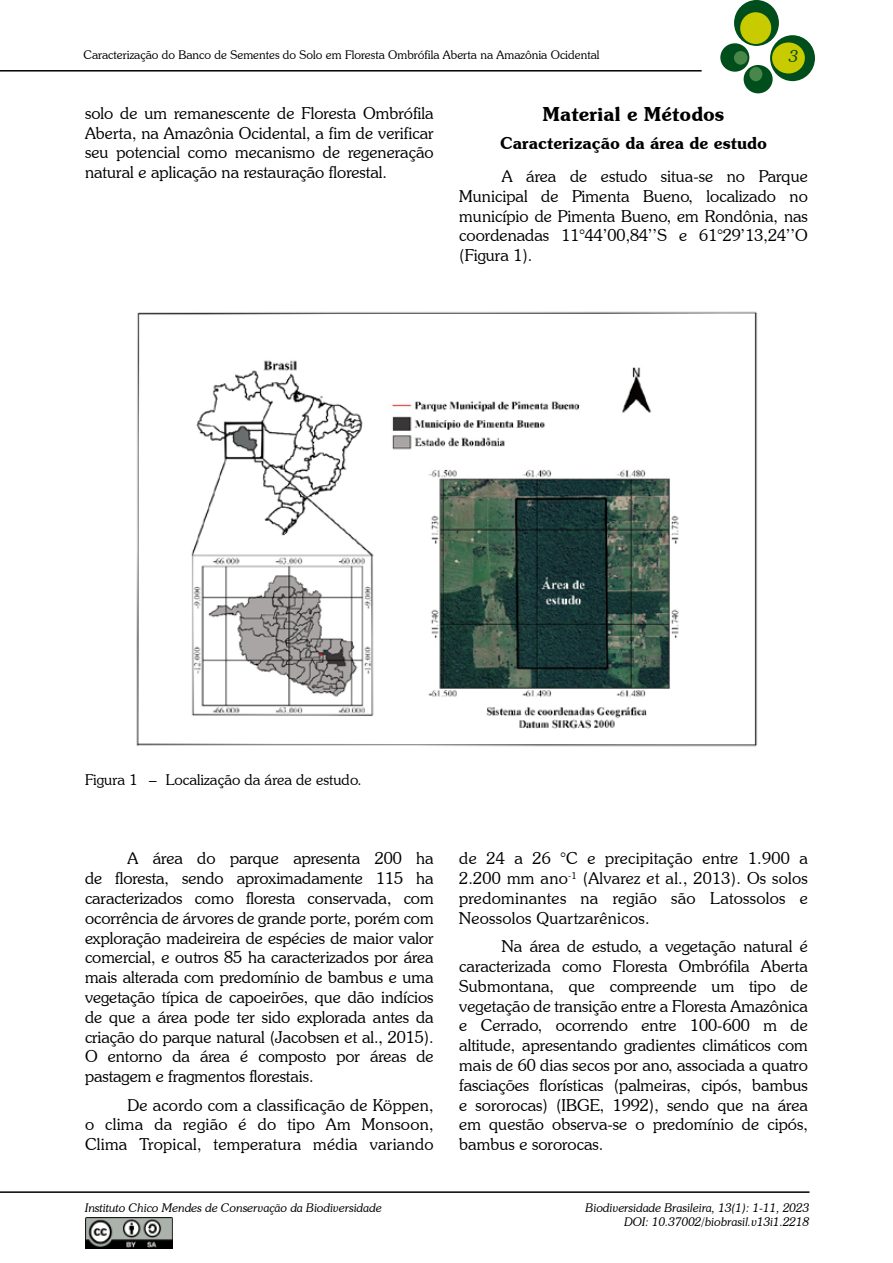
<style>
.page{position:relative;width:893px;height:1263px;background:#fff}
.page>*{position:absolute;margin:0;border:0;box-sizing:border-box;transform-origin:0 0}
.t1{font:600 19.5px "Souvenir IT Cby BT";color:#000}
.t2{font:300 16.5px/19.8px "Souvenir IT Cby BT";color:#000;text-align:justify}
.t3{font:600 16.5px "Souvenir IT Cby BT";color:#000}
.t4{font:italic 300 16.5px "Souvenir IT Cby BT";color:#004e1b}
.t5{font:300 15px "Souvenir IT Cby BT";color:#000}
.t6{font:italic 300 12px/14.4px "Souvenir IT Cby BT";color:#000;text-align:right}
.t7{font:300 12px "Souvenir IT Cby BT";color:#000}
</style>
<div class="page">
<div style="left:734px;top:0;width:45px;height:46px;background:#004e1b;border-radius:50%"></div>
<div style="left:770px;top:35px;width:45px;height:46px;background:#004e1b;border-radius:50%"></div>
<div style="left:720px;top:43px;width:29px;height:29px;background:#004e1b;border-radius:50%"></div>
<div style="left:744px;top:65px;width:29px;height:28px;background:#004e1b;border-radius:50%"></div>
<div style="left:740px;top:12px;width:31px;height:32px;background:#c8cb00;border-radius:50%"></div>
<div style="left:772px;top:42px;width:33px;height:31px;background:#c8cb00;border-radius:50%"></div>
<div style="left:734px;top:51px;width:13px;height:14px;background:#488649;border-radius:50%"></div>
<div style="left:749px;top:67px;width:13px;height:14px;background:#488649;border-radius:50%"></div>
<hr style="left:0;top:1191px;width:809px;height:2px;background:#000">
<hr style="left:0;top:70px;width:702px;height:2px;background:#000">
<img style="left:85px;top:1218px;width:87px;height:30px">
<img style="left:136px;top:311px;width:622px;height:436px">
<p class="t7" style="left:84px;top:47px;width:517px">Caracterização do Banco de Sementes do Solo em Floresta Ombrófila Aberta na Amazônia Ocidental</p>
<p class="t4" style="left:789px;top:46px;width:11px">3</p>
<p class="t2" style="left:85px;top:103px;width:350px">solo de um remanescente de Floresta Ombrófila Aberta, na Amazônia Ocidental, a fim de verificar seu potencial como mecanismo de regeneração natural e aplicação na restauração florestal.</p>
<p class="t1" style="left:543px;top:102px;width:183px">Material e Métodos</p>
<p class="t3" style="left:500px;top:133px;width:268px">Caracterização da área de estudo</p>
<p class="t2" style="left:459px;top:166px;width:350px;text-indent:43px">A área de estudo situa-se no Parque Municipal de Pimenta Bueno, localizado no município de Pimenta Bueno, em Rondônia, nas coordenadas 11°44’00,84’’S e 61°29’13,24’’O (Figura 1).</p>
<p class="t5" style="left:85px;top:771px;width:278px">Figura 1 – Localização da área de estudo.</p>
<p class="t2" style="left:85px;top:848px;width:350px;text-indent:43px">A área do parque apresenta 200 ha de floresta, sendo aproximadamente 115 ha caracterizados como floresta conservada, com ocorrência de árvores de grande porte, porém com exploração madeireira de espécies de maior valor comercial, e outros 85 ha caracterizados por área mais alterada com predomínio de bambus e uma vegetação típica de capoeirões, que dão indícios de que a área pode ter sido explorada antes da criação do parque natural (Jacobsen et al., 2015).<br>O entorno da área é composto por áreas de pastagem e fragmentos florestais.</p>
<p class="t2" style="left:85px;top:1095px;width:350px;text-indent:43px">De acordo com a classificação de Köppen, o clima da região é do tipo Am Monsoon, Clima Tropical, temperatura média variando</p>
<p class="t6" style="left:85px;top:1200px;width:298px">Instituto Chico Mendes de Conservação da Biodiversidade</p>
<p class="t2" style="left:459px;top:848px;width:350px">de 24 a 26 °C e precipitação entre 1.900 a 2.200 mm ano<sup>-1</sup> (Alvarez et al., 2013). Os solos predominantes na região são Latossolos e Neossolos Quartzarênicos.</p>
<p class="t2" style="left:459px;top:936px;width:350px;text-indent:43px">Na área de estudo, a vegetação natural é caracterizada como Floresta Ombrófila Aberta Submontana, que compreende um tipo de vegetação de transição entre a Floresta Amazônica e Cerrado, ocorrendo entre 100-600 m de altitude, apresentando gradientes climáticos com mais de 60 dias secos por ano, associada a quatro fasciações florísticas (palmeiras, cipós, bambus e sororocas) (IBGE, 1992), sendo que na área em questão observa-se o predomínio de cipós, bambus e sororocas.</p>
<p class="t6" style="left:586px;top:1200px;width:225px">Biodiversidade Brasileira, 13(1): 1-11, 2023<br>DOI: 10.37002/biobrasil.v13i1.2218</p>
</div>
